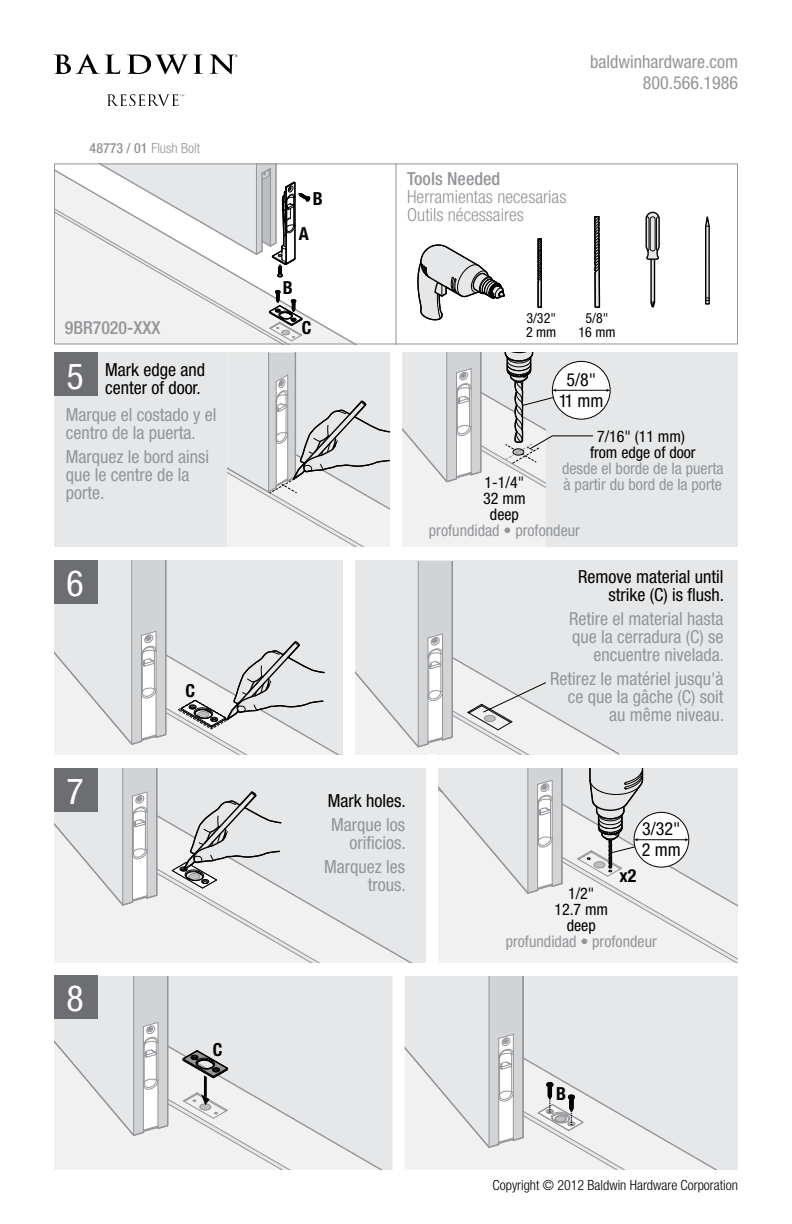
<style>
.page{position:relative;width:792px;height:1224px;background:#fff}
.page>*{position:absolute;margin:0;border:0;box-sizing:border-box;transform-origin:0 0}
.t1{font:condensed 36px "Helvetica Neue";color:#fff}
.t2{font:condensed 18px/18px "Helvetica Neue";color:#939598;text-align:right}
.t3{font:condensed 18px/18px "Helvetica Neue";color:#000}
.t4{font:300 condensed 18px/18px "Helvetica Neue";color:#939598}
.t5{font:500 condensed 18px "Helvetica Neue";color:#939598}
.t6{font:700 condensed 18px "Helvetica Neue";color:#000}
.t7{font:condensed 16px "Helvetica Neue";color:#939598}
.t8{font:condensed 16px/16px "Helvetica Neue";color:#000;text-align:center}
.t9{font:300 condensed 14px "Helvetica Neue";color:#000}
.t10{font:300 condensed 14px "Helvetica Neue";color:#939598}
.t11{font:condensed 14px/14px "Helvetica Neue";color:#000}
.s1{font-weight:500}
</style>
<div class="page">
<svg style="left:56px;top:170px;width:297px;height:172px"></svg>
<svg style="left:68px;top:165px;width:243px;height:113px"></svg>
<svg style="left:268px;top:289px;width:35px;height:53px"></svg>
<svg style="left:537px;top:238px;width:5px;height:70px"></svg>
<svg style="left:594px;top:216px;width:7px;height:92px"></svg>
<svg style="left:417px;top:245px;width:88px;height:76px"></svg>
<svg style="left:645px;top:211px;width:15px;height:97px"></svg>
<hr style="left:396px;top:163px;width:1px;height:181px;background:#939598">
<svg style="left:705px;top:216px;width:5px;height:89px"></svg>
<div style="left:54px;top:163px;width:684px;height:181px;border:1px solid #939598"></div>
<svg style="left:54px;top:54px;width:66px;height:20px"></svg>
<svg style="left:210px;top:54px;width:28px;height:20px"></svg>
<svg style="left:127px;top:55px;width:76px;height:19px"></svg>
<svg style="left:107px;top:94px;width:77px;height:12px"></svg>
<div style="left:54px;top:353px;width:684px;height:817px;background:#e6e7e8"></div>
<svg style="left:54px;top:655px;width:286px;height:100px"></svg>
<svg style="left:54px;top:560px;width:114px;height:186px"></svg>
<svg style="left:355px;top:738px;width:263px;height:17px"></svg>
<svg style="left:54px;top:816px;width:358px;height:147px"></svg>
<svg style="left:54px;top:768px;width:105px;height:139px"></svg>
<svg style="left:172px;top:791px;width:110px;height:98px"></svg>
<div style="left:438px;top:935px;width:300px;height:28px;background:#f1f1f2"></div>
<svg style="left:438px;top:804px;width:300px;height:131px"></svg>
<svg style="left:438px;top:768px;width:126px;height:127px"></svg>
<svg style="left:55px;top:1046px;width:328px;height:124px"></svg>
<svg style="left:55px;top:976px;width:114px;height:161px"></svg>
<svg style="left:182px;top:1049px;width:47px;height:70px"></svg>
<svg style="left:405px;top:1058px;width:313px;height:112px"></svg>
<svg style="left:405px;top:976px;width:120px;height:173px"></svg>
<svg style="left:538px;top:1081px;width:45px;height:50px"></svg>
<div style="left:552px;top:361px;width:58px;height:58px;background:#fff;border-radius:50%"></div>
<hr style="left:555px;top:390px;width:52px;height:1px;background:#000">
<svg style="left:177px;top:353px;width:416px;height:395px"></svg>
<svg style="left:577px;top:768px;width:122px;height:121px"></svg>
<div style="left:54px;top:353px;width:43px;height:43px;background:#6d6e71"></div>
<div style="left:54px;top:547px;width:684px;height:13px;background:#fff"></div>
<div style="left:54px;top:560px;width:43px;height:44px;background:#6d6e71"></div>
<div style="left:54px;top:755px;width:684px;height:13px;background:#fff"></div>
<div style="left:54px;top:768px;width:43px;height:43px;background:#6d6e71"></div>
<div style="left:54px;top:963px;width:684px;height:13px;background:#fff"></div>
<div style="left:54px;top:976px;width:43px;height:43px;background:#6d6e71"></div>
<div style="left:390px;top:353px;width:12px;height:200px;background:#fff"></div>
<div style="left:426px;top:760px;width:12px;height:206px;background:#fff"></div>
<div style="left:343px;top:554px;width:12px;height:207px;background:#fff"></div>
<div style="left:393px;top:969px;width:12px;height:201px;background:#fff"></div>
<p class="t10" style="left:90px;top:140px;width:112px"><span class="s1">48773 / 01</span> Flush Bolt</p>
<p class="t6" style="left:313px;top:187px;width:12px">B</p>
<p class="t6" style="left:299px;top:223px;width:12px">A</p>
<p class="t6" style="left:283px;top:276px;width:12px">B</p>
<p class="t2" style="left:590px;top:51px;width:149px;line-height:20.8px">baldwinhardware.com<br>800.566.1986</p>
<p class="t5" style="left:407px;top:168px;width:95px">Tools Needed</p>
<p class="t4" style="left:407px;top:188px;width:161px">Herramientas necesarias<br>Outils nécessaires</p>
<p class="t6" style="left:302px;top:316px;width:11px">C</p>
<p class="t11" style="left:526px;top:311px;width:32px">3/32"<br>2 mm</p>
<p class="t11" style="left:586px;top:311px;width:25px">5/8"</p>
<p class="t5" style="left:65px;top:317px;width:97px">9BR7020-XXX</p>
<p class="t11" style="left:579px;top:325px;width:39px">16 mm</p>
<p class="t3" style="left:105px;top:360px;width:101px">Mark edge and center of door.</p>
<p class="t2" style="left:66px;top:405px;width:152px;text-align:left">Marque el costado y el centro de la puerta.</p>
<p class="t2" style="left:66px;top:447px;width:145px;text-align:left">Marquez le bord ainsi que le centre de la porte.</p>
<h1 class="t1" style="left:66px;top:356px;width:19px">5</h1>
<h1 class="t1" style="left:66px;top:563px;width:19px">6</h1>
<h1 class="t1" style="left:66px;top:770px;width:19px">7</h1>
<h1 class="t1" style="left:66px;top:977px;width:19px">8</h1>
<p class="t6" style="left:185px;top:680px;width:11px">C</p>
<p class="t6" style="left:213px;top:1039px;width:11px">C</p>
<p class="t3" style="left:559px;top:369px;width:46px;line-height:21px;text-align:center">5/8"<br>11 mm</p>
<p class="t8" style="left:590px;top:429px;width:107px">7/16" (11 mm) from edge of door</p>
<p class="t7" style="left:562px;top:459px;width:163px">desde el borde de la puerta</p>
<p class="t8" style="left:485px;top:474px;width:41px">1-1/4"</p>
<p class="t7" style="left:564px;top:475px;width:160px">à partir du bord de la porte</p>
<p class="t8" style="left:483px;top:490px;width:44px">32 mm deep</p>
<p class="t7" style="left:429px;top:521px;width:153px">profundidad • profondeur</p>
<p class="t3" style="left:578px;top:568px;width:148px;text-align:right">Remove material until strike (C) is flush.</p>
<p class="t2" style="left:569px;top:610px;width:157px">Retire el material hasta que la cerradura (C) se encuentre nivelada.</p>
<p class="t2" style="left:550px;top:670px;width:176px">Retirez le matériel jusqu'à ce que la gâche (C) soit au même niveau.</p>
<p class="t3" style="left:328px;top:792px;width:79px">Mark holes.</p>
<p class="t2" style="left:331px;top:816px;width:76px">Marque los orificios.</p>
<p class="t2" style="left:324px;top:858px;width:83px">Marquez les trous.</p>
<p class="t3" style="left:642px;top:818px;width:40px;line-height:21px">3/32"<br>2 mm</p>
<p class="t6" style="left:620px;top:865px;width:18px">x2</p>
<p class="t8" style="left:554px;top:885px;width:55px">1/2"<br>12.7 mm deep</p>
<p class="t7" style="left:506px;top:932px;width:153px">profundidad • profondeur</p>
<p class="t6" style="left:556px;top:1083px;width:12px">B</p>
<p class="t9" style="left:493px;top:1177px;width:247px">Copyright © 2012 Baldwin Hardware Corporation</p>
</div>
